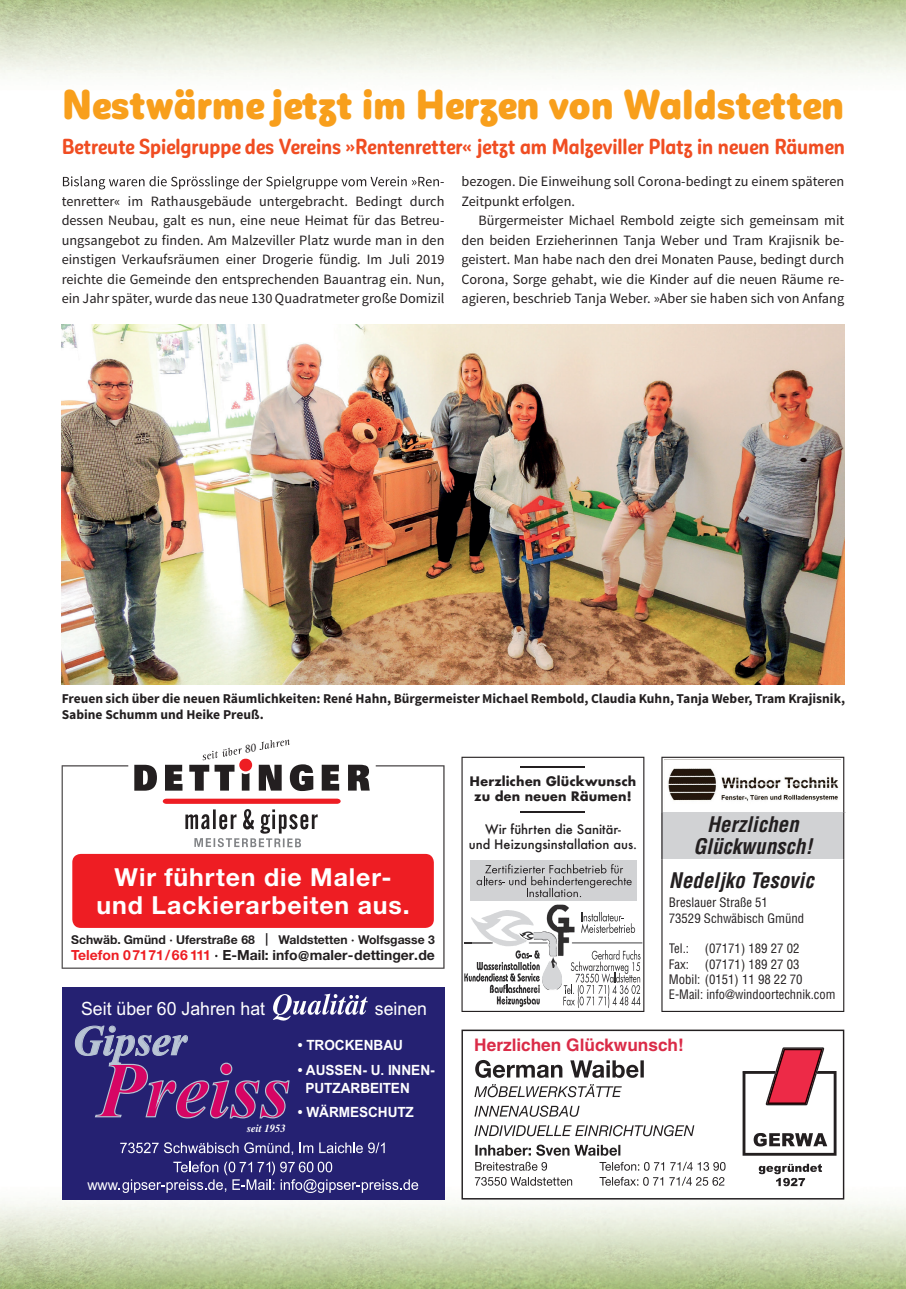
<style>
.page{position:relative;width:906px;height:1289px;background:#fff}
.page>*{position:absolute;margin:0;border:0;box-sizing:border-box;transform-origin:0 0}
.t1{font:italic 700 79.05px "Times New Roman";color:#d60564}
.t2{font:italic 700 42.3px "Times New Roman";color:#b8c4d4}
.t3{font:900 condensed 41.1px "Corp Sans Rd Alt";color:#f89f1c}
.t4{font:700 24.9px/28.3px "Helvetica Neue LT Std";letter-spacing:.035em;color:#fff;text-align:center}
.t5{font:700 condensed 21.45px "Corp Sans Rd Alt";color:#f04d22}
.t6{font:italic 700 condensed 21px/22.2px "Helvetica";color:#231f20;text-align:center}
.t7{font:18.3px "Arial";color:#fff}
.t8{font:700 17.25px "Helvetica";color:#da2b47}
.t9{font:14.7px "Arial";color:#fff}
.t10{font:14.25px/19.5px "Source Sans Pro";color:#231f20;text-align:justify}
.t11{font:700 14.1px/18.1px "Arial";color:#fff}
.t12{font:700 13.95px "Helvetica Neue LT Std";color:#231f20}
.t13{font:700 13.5px/16.5px "Source Sans Pro";color:#231f20}
.t14{font:condensed 12.75px/15.3px "Helvetica";color:#231f20}
.t15{font:500 12.75px/15.3px "Futura";color:#231f20;text-align:center}
.t16{font:700 12.75px/15.3px "Futura";color:#231f20;text-align:center}
.t17{font:700 12.15px "Helvetica Neue LT Std";color:#231f20}
.t18{font:italic 12.15px "Minion Pro";color:#231f20}
.t19{font:italic 700 10.95px "Times";color:#fff}
.s1{font-size:12.45px}
.s2{color:#ee1d23}
</style>
<div class="page">
<img style="left:0;top:1175px;width:906px;height:113px">
<img style="left:62px;top:324px;width:783px;height:360px">
<svg style="left:63px;top:176px;width:376px;height:13px"></svg>
<div style="left:62px;top:986px;width:382px;height:213px;background:#252172"></div>
<svg style="left:120px;top:1142px;width:118px;height:11px"></svg>
<svg style="left:244px;top:1142px;width:49px;height:13px"></svg>
<svg style="left:300px;top:1142px;width:13px;height:11px"></svg>
<svg style="left:319px;top:1142px;width:66px;height:11px"></svg>
<svg style="left:119px;top:1161px;width:299px;height:31px"></svg>
<svg style="left:75px;top:993px;width:292px;height:125px"></svg>
<svg style="left:661px;top:756px;width:183px;height:255px"></svg>
<hr style="left:843px;top:812px;width:1px;height:47px;background:#231f20">
<hr style="left:661px;top:812px;width:1px;height:47px;background:#231f20">
<svg style="left:461px;top:1029px;width:383px;height:170px"></svg>
<svg style="left:475px;top:1059px;width:169px;height:18px"></svg>
<svg style="left:474px;top:1084px;width:148px;height:13px"></svg>
<svg style="left:474px;top:1105px;width:105px;height:11px"></svg>
<svg style="left:474px;top:1125px;width:220px;height:11px"></svg>
<svg style="left:475px;top:1144px;width:145px;height:11px"></svg>
<svg style="left:475px;top:1161px;width:250px;height:9px"></svg>
<svg style="left:475px;top:1176px;width:249px;height:9px"></svg>
<svg style="left:742px;top:1047px;width:94px;height:108px"></svg>
<svg style="left:758px;top:1163px;width:64px;height:23px"></svg>
<svg style="left:461px;top:756px;width:183px;height:255px"></svg>
<svg style="left:62px;top:765px;width:382px;height:203px"></svg>
<div style="left:72px;top:934px;width:190px;height:9px;background:#fff"></div>
<svg style="left:266px;top:933px;width:1px;height:12px"></svg>
<div style="left:268px;top:934px;width:167px;height:12px;background:#fff"></div>
<svg style="left:215px;top:954px;width:3px;height:6px"></svg>
<div style="left:223px;top:950px;width:74px;height:10px;background:#fff"></div>
<div style="left:299px;top:951px;width:10px;height:10px;background:#fff"></div>
<div style="left:311px;top:950px;width:123px;height:12px;background:#fff"></div>
<div style="left:72px;top:853px;width:362px;height:74px;background:#ee1d23;border-radius:9px"></div>
<div style="left:128px;top:807px;width:248px;height:43px;background:#fff"></div>
<svg style="left:128px;top:739px;width:248px;height:108px"></svg>
<h3 class="t3" style="left:62px;top:79px;width:784px">Nestwärme jetzt im Herzen von Waldstetten</h3>
<h3 class="t5" style="left:62px;top:133px;width:784px">Betreute Spielgruppe des Vereins »Rentenretter« jetzt am Malzeviller Platz in neuen Räumen</h3>
<p class="t10" style="left:62px;top:172px;width:384px;text-indent:378px">- tenretter« im Rathausgebäude untergebracht. Bedingt durch dessen Neubau, galt es nun, eine neue Heimat für das Betreu&shy;ungsangebot zu finden. Am Malzeviller Platz wurde man in den einstigen Verkaufsräumen einer Drogerie fündig. Im Juli 2019 reichte die Gemeinde den entsprechenden Bauantrag ein. Nun, ein Jahr später, wurde das neue 130 Quadratmeter große Domizil</p>
<p class="t10" style="left:461px;top:172px;width:384px">bezogen. Die Einweihung soll Corona-bedingt zu einem späteren<br>Zeitpunkt erfolgen.</p>
<p class="t10" style="left:461px;top:211px;width:384px;text-indent:17px">Bürgermeister Michael Rembold zeigte sich gemeinsam mit den beiden Erzieherinnen Tanja Weber und Tram Krajisnik be&shy;geistert. Man habe nach den drei Monaten Pause, bedingt durch Corona, Sorge gehabt, wie die Kinder auf die neuen Räume re&shy;agieren, beschrieb Tanja Weber. »Aber sie haben sich von Anfang</p>
<p class="t13" style="left:62px;top:690px;width:785px">Freuen sich über die neuen Räumlichkeiten: René Hahn, Bürgermeister Michael Rembold, Claudia Kuhn, Tanja Weber, Tram Krajisnik,<br>Sabine Schumm und Heike Preuß.</p>
<p class="t18" style="left:243px;top:740px;width:14px;rotate:-11deg">8080</p>
<h3 class="t4" style="left:96px;top:862px;width:315px">Wir führten die Maler&shy;und Lackierarbeiten aus.</h3>
<p class="t17" style="left:71px;top:931px;width:365px">Schwäb. Gmünd · Uferstraße 68 <span class="s1">|</span> Waldstetten · Wolfsgasse 3</p>
<p class="t12" style="left:71px;top:946px;width:365px"><span class="s2">Telefon 07171/66 111</span> · E-Mail: info@maler-dettinger.de</p>
<p class="t7" style="left:81px;top:995px;width:185px">Seit über 60 Jahren hat</p>
<p class="t7" style="left:375px;top:995px;width:54px">seinen</p>
<h2 class="t2" style="left:72px;top:1011px;width:116px">Gipser</h2>
<h1 class="t1" style="left:98px;top:1035px;width:194px">Preiss</h1>
<p class="t19" style="left:247px;top:1121px;width:40px">seit 1953</p>
<p class="t11" style="left:298px;top:1036px;width:107px">• TROCKENBAU</p>
<p class="t11" style="left:305px;top:1060px;width:131px;text-indent:-8px">• AUSSEN- U. INNEN-<br>PUTZARBEITEN</p>
<p class="t11" style="left:298px;top:1103px;width:118px">• WÄRMESCHUTZ</p>
<p class="t9" style="left:87px;top:1174px;width:32px">www</p>
<p class="t16" style="left:469px;top:773px;width:168px">Herzlichen Glückwunsch zu den neuen Räumen!</p>
<p class="t15" style="left:469px;top:821px;width:170px">Wir führten die Sanitär-<br>und Heizungsinstallation aus.</p>
<h3 class="t6" style="left:693px;top:813px;width:120px">Herzlichen<br>Glückwunsch!</h3>
<h3 class="t6" style="left:669px;top:868px;width:146px">Nedeljko Tesovic</h3>
<p class="t14" style="left:669px;top:895px;width:137px">Breslauer Straße 51<br>73529 Schwäbisch Gmünd</p>
<p class="t14" style="left:669px;top:940px;width:168px">Tel.: (07171) 189 27 02<br>Fax: (07171) 189 27 03<br>Mobil: (0151) 11 98 22 70<br>E-Mail: info@windoortechnik.com</p>
<p class="t8" style="left:474px;top:1034px;width:211px">Herzlichen Glückwunsch!</p>
</div>
